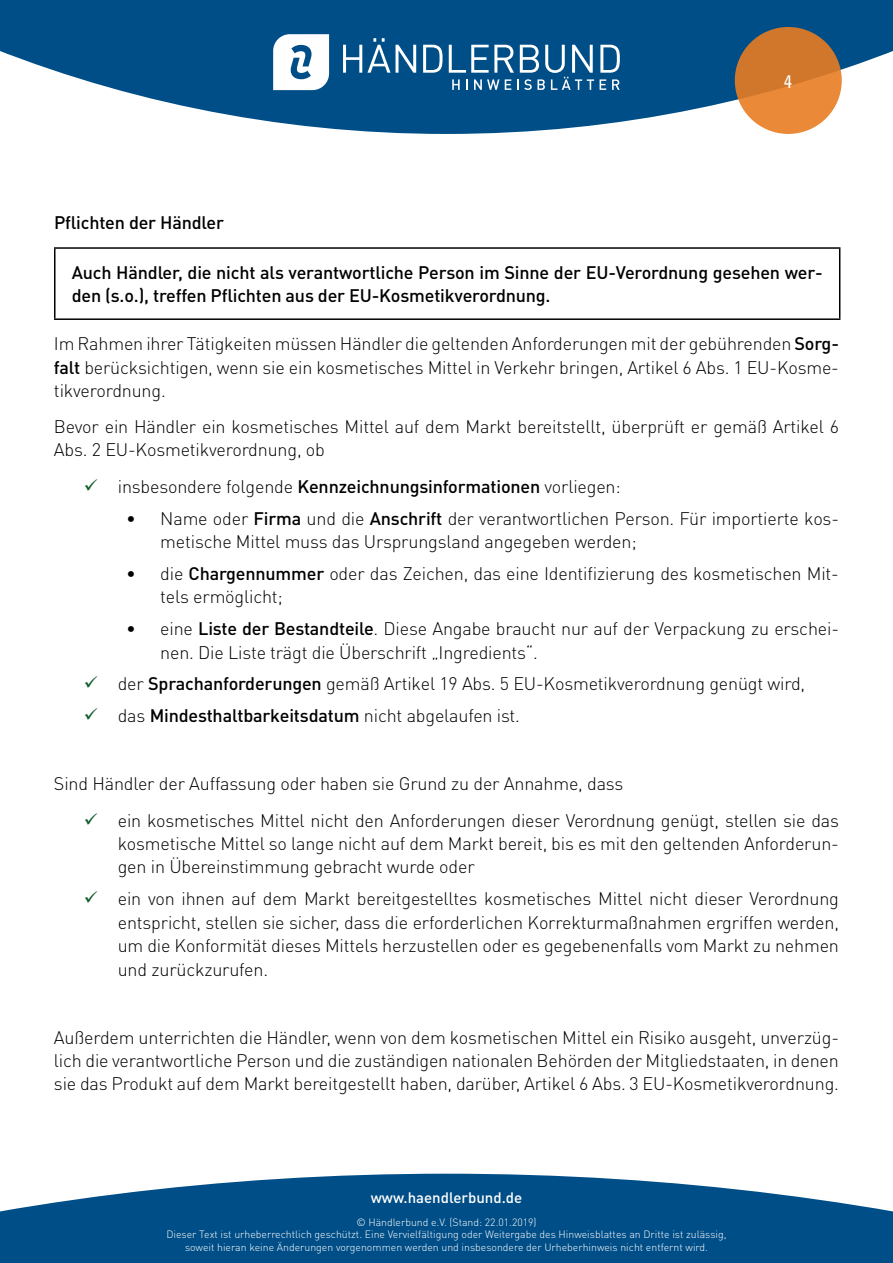
<style>
.page{position:relative;width:893px;height:1263px;background:#fff}
.page>*{position:absolute;margin:0;border:0;box-sizing:border-box;transform-origin:0 0}
.t1{font:300 18px/23.4px "DIN Pro";letter-spacing:-.01em;color:#000}
.t2{font:500 18px/23.4px "DIN Pro";letter-spacing:-.01em;color:#000}
.t3{font:condensed 18px "Zurich BT";color:#fff}
.t4{font:500 15px "DIN Pro";color:#fff}
.t5{font:300 10.5px/12.6px "DIN Pro";color:#fff;text-align:center}
.s1{font-weight:500}
</style>
<div class="page">
<svg style="left:0;top:0;width:893px;height:134px;fill:#004e87"></svg>
<svg style="left:735px;top:27px;width:107px;height:107px;background:#da7f31"></svg>
<svg style="left:343px;top:38px;width:47px;height:35px"></svg>
<svg style="left:396px;top:45px;width:20px;height:28px"></svg>
<svg style="left:423px;top:45px;width:20px;height:28px"></svg>
<svg style="left:600px;top:45px;width:20px;height:28px"></svg>
<svg style="left:449px;top:45px;width:145px;height:45px"></svg>
<svg style="left:600px;top:79px;width:6px;height:11px"></svg>
<svg style="left:612px;top:79px;width:8px;height:11px"></svg>
<svg style="left:273px;top:34px;width:56px;height:56px"></svg>
<svg style="left:0;top:1174px;width:893px;height:89px;background:#226697"></svg>
<hr style="left:54px;top:247px;width:786px;height:2px;background:#000">
<hr style="left:54px;top:249px;width:2px;height:69px;background:#000">
<hr style="left:839px;top:249px;width:1px;height:69px;background:#000">
<hr style="left:54px;top:318px;width:786px;height:2px;background:#000">
<p class="t3" style="left:784px;top:71px;width:10px">4</p>
<p class="t2" style="left:54px;top:210px;width:171px">Pflichten der Händler</p>
<p class="t2" style="left:72px;top:260px;width:752px">Auch Händler, die nicht als verantwortliche Person im Sinne der EU-Verordnung gesehen wer&shy;den (s.o.), treffen Pflichten aus der EU-Kosmetikverordnung.</p>
<p class="t1" style="left:54px;top:331px;width:786px;text-align:justify">Im Rahmen ihrer Tätigkeiten müssen Händler die geltenden Anforderungen mit der gebührenden <span class="s1">Sorg&shy;falt</span> berücksichtigen, wenn sie ein kosmetisches Mittel in Verkehr bringen, Artikel 6 Abs. 1 EU-Kosme&shy;tikverordnung.</p>
<p class="t1" style="left:54px;top:414px;width:787px">Bevor ein Händler ein kosmetisches Mittel auf dem Markt bereitstellt, überprüft er gemäß Artikel 6<br>Abs. 2 EU-Kosmetikverordnung, ob</p>
<p class="t1" style="left:118px;top:474px;width:504px">insbesondere folgende <span class="s1">Kennzeichnungsinformationen</span> vorliegen:</p>
<p class="t1" style="left:160px;top:506px;width:680px;text-indent:-34px">• Name oder <span class="s1">Firma</span> und die <span class="s1">Anschrift</span> der verantwortlichen Person. Für importierte kos&shy;metische Mittel muss das Ursprungsland angegeben werden;</p>
<p class="t1" style="left:160px;top:561px;width:680px;text-indent:-34px">• die <span class="s1">Chargennummer</span> oder das Zeichen, das eine Identifizierung des kosmetischen Mit&shy;tels ermöglicht;</p>
<p class="t1" style="left:160px;top:616px;width:680px;text-indent:-34px">• eine <span class="s1">Liste der Bestandteile</span>. Diese Angabe braucht nur auf der Verpackung zu erschei&shy;nen. Die Liste trägt die Überschrift „Ingredients“.</p>
<p class="t1" style="left:118px;top:667px;width:689px;line-height:32px">der <span class="s1">Sprachanforderungen</span> gemäß Artikel 19 Abs. 5 EU-Kosmetikverordnung genügt wird, das <span class="s1">Mindesthaltbarkeitsdatum</span> nicht abgelaufen ist.</p>
<p class="t1" style="left:118px;top:765px;width:723px;line-height:36.2px;text-indent:-64px">Sind Händler der Auffassung oder haben sie Grund zu der Annahme, dass<br>ein kosmetisches Mittel nicht den Anforderungen dieser Verordnung genügt, stellen sie das</p>
<p class="t1" style="left:118px;top:831px;width:723px">kosmetische Mittel so lange nicht auf dem Markt bereit, bis es mit den geltenden Anforderun&shy;gen in Übereinstimmung gebracht wurde oder</p>
<p class="t1" style="left:118px;top:886px;width:723px;text-align:justify">ein von ihnen auf dem Markt bereitgestelltes kosmetisches Mittel nicht dieser Verordnung entspricht, stellen sie sicher, dass die erforderlichen Korrekturmaßnahmen ergriffen werden, um die Konformität dieses Mittels herzustellen oder es gegebenenfalls vom Markt zu nehmen und zurückzurufen.</p>
<p class="t1" style="left:54px;top:1025px;width:786px;text-align:justify">Außerdem unterrichten die Händler, wenn von dem kosmetischen Mittel ein Risiko ausgeht, unverzüg&shy;lich die verantwortliche Person und die zuständigen nationalen Behörden der Mitgliedstaaten, in denen sie das Produkt auf dem Markt bereitgestellt haben, darüber, Artikel 6 Abs. 3 EU-Kosmetikverordnung.</p>
<p class="t4" style="left:371px;top:1187px;width:153px">www.haendlerbund.de</p>
<p class="t5" style="left:166px;top:1215px;width:562px">© Händlerbund e.V. (Stand: 22.01.2019)<br>Dieser Text ist urheberrechtlich geschützt. Eine Vervielfältigung oder Weitergabe des Hinweisblattes an Dritte ist zulässig, soweit hieran keine Änderungen vorgenommen werden und insbesondere der Urheberhinweis nicht entfernt wird.</p>
</div>
